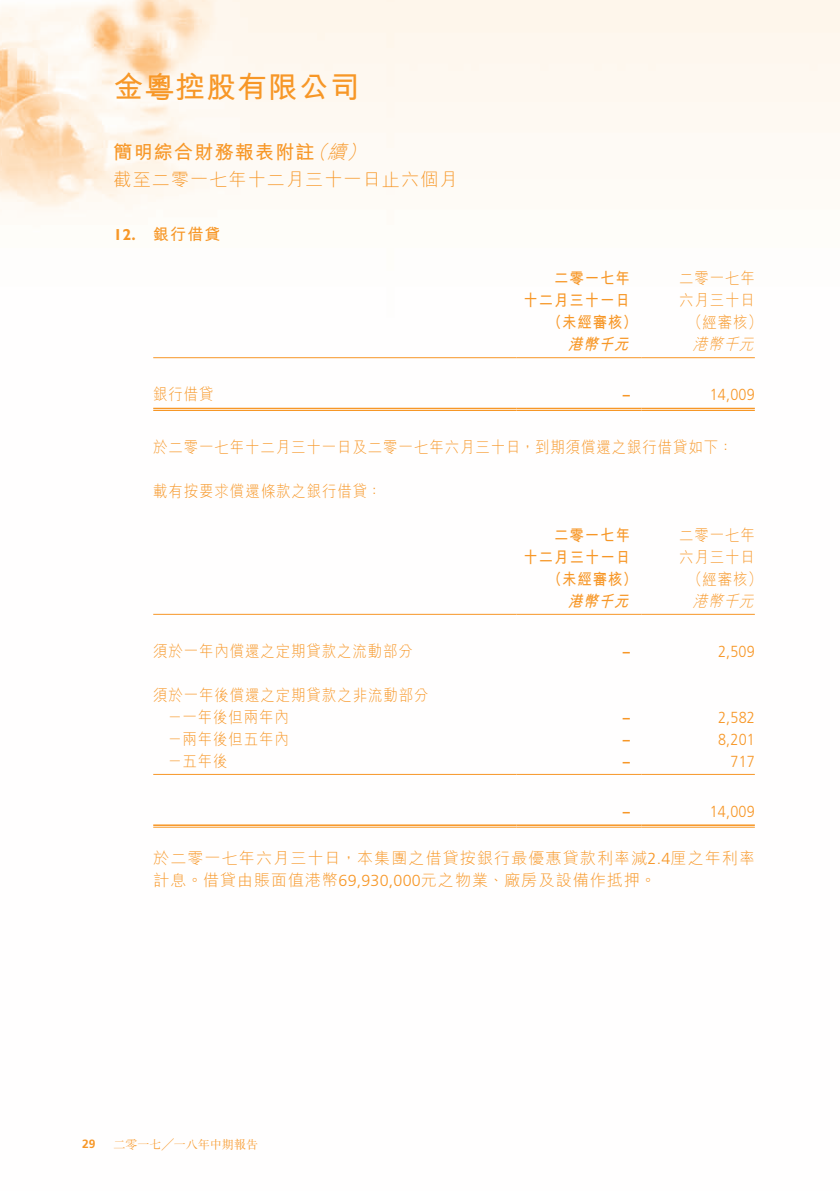
<style>
.page{position:relative;width:840px;height:1191px;background:#fff}
.page>*{position:absolute;margin:0;border:0;box-sizing:border-box;transform-origin:0 0}
.t1{font:700 30px "M Hei HK";letter-spacing:.03em;color:#f79727}
.t2{font:700 19px "M Hei HK";letter-spacing:.065em;color:#f79727}
.t3{font:italic 300 19px "M Hei HK";color:#f79727}
.t4{font:300 18px "M Hei HK";letter-spacing:.065em;color:#f79727}
.t5{font:300 16px/22px "M Hei HK";letter-spacing:.065em;color:#f79727;text-align:center;scale:.9 1}
.t6{font:300 16px/22px "M Hei HK";letter-spacing:.065em;color:#f79727}
.t7{font:700 16px/22px "M Hei HK";letter-spacing:.065em;color:#f79727;text-align:right;scale:.9 1}
.t8{font:300 16px "Frutiger LT Std";letter-spacing:.015em;color:#f79727;scale:.9 1}
.t9{font:italic 300 16px "M Hei HK";color:#f79727;scale:.9 1}
.t10{font:italic 700 16px "M Hei HK";color:#f79727;scale:.9 1}
.t11{font:700 16px "Frutiger LT Std";color:#f79727;scale:.9 1}
.t12{font:700 16px "M Hei HK";letter-spacing:.065em;color:#f79727}
.t13{font:700 16px "Gill Sans Std";color:#f79727}
.t14{font:300 12px "M Sung HK";letter-spacing:.005em;color:#f79727}
.t15{font:700 12px "Frutiger LT Std";color:#f79727}
.s1{font-family:"Frutiger LT Std"}
</style>
<div class="page">
<img style="left:0;top:0;width:839px;height:828px">
<hr style="left:153px;top:357px;width:363px;height:1px;background:#f79727">
<hr style="left:516px;top:357px;width:125px;height:1px;background:#f79727">
<hr style="left:641px;top:357px;width:113px;height:1px;background:#f79727">
<hr style="left:153px;top:408px;width:363px;height:1px;background:#f79727">
<hr style="left:153px;top:410px;width:363px;height:1px;background:#f79727">
<hr style="left:516px;top:408px;width:125px;height:1px;background:#f79727">
<hr style="left:516px;top:410px;width:125px;height:1px;background:#f79727">
<hr style="left:641px;top:408px;width:113px;height:1px;background:#f79727">
<hr style="left:641px;top:410px;width:113px;height:1px;background:#f79727">
<hr style="left:153px;top:614px;width:363px;height:1px;background:#f79727">
<hr style="left:516px;top:614px;width:125px;height:1px;background:#f79727">
<hr style="left:641px;top:614px;width:113px;height:1px;background:#f79727">
<hr style="left:153px;top:774px;width:363px;height:1px;background:#f79727">
<hr style="left:516px;top:774px;width:125px;height:1px;background:#f79727">
<hr style="left:641px;top:774px;width:113px;height:1px;background:#f79727">
<hr style="left:153px;top:824px;width:363px;height:2px;background:#f79727">
<hr style="left:153px;top:827px;width:363px;height:1px;background:#f79727">
<hr style="left:516px;top:824px;width:125px;height:2px;background:#f79727">
<hr style="left:516px;top:827px;width:125px;height:1px;background:#f79727">
<hr style="left:641px;top:824px;width:113px;height:2px;background:#f79727">
<hr style="left:641px;top:827px;width:113px;height:1px;background:#f79727">
<h1 class="t1" style="left:113px;top:66px;width:247px">金粵控股有限公司</h1>
<p class="t2" style="left:113px;top:138px;width:202px">簡明綜合財務報表附註</p>
<p class="t4" style="left:113px;top:167px;width:345px">截至二零一七年十二月三十一日止六個月</p>
<p class="t12" style="left:153px;top:223px;width:69px">銀行借貸</p>
<p class="t3" style="left:327px;top:138px;width:27px">續</p>
<p class="t3" style="left:307px;top:138px;width:27px">（</p>
<p class="t3" style="left:346px;top:138px;width:27px">(</p>
<p class="t13" style="left:113px;top:225px;width:24px">12.</p>
<p class="t7" style="left:523px;top:266px;width:120px">二零一七年<br>十二月三十一日</p>
<p class="t5" style="left:678px;top:267px;width:94px">二零一七年六月三十日（經審核(</p>
<p class="t7" style="left:547px;top:310px;width:101px">（未經審核）</p>
<p class="t10" style="left:567px;top:333px;width:75px">港幣千元</p>
<p class="t9" style="left:692px;top:333px;width:75px">港幣千元</p>
<p class="t5" style="left:153px;top:383px;width:69px">銀行借貸</p>
<p class="t5" style="left:153px;top:435px;width:645px">於二零一七年十二月三十一日及二零一七年六月三十日，到期須償還之銀行借貸如下：</p>
<p class="t5" style="left:153px;top:479px;width:255px">載有按要求償還條款之銀行借貸：</p>
<p class="t7" style="left:523px;top:522px;width:120px">二零一七年<br>十二月三十一日</p>
<p class="t5" style="left:678px;top:523px;width:94px">二零一七年六月三十日（經審核(</p>
<p class="t8" style="left:709px;top:385px;width:52px">14,009</p>
<p class="t11" style="left:622px;top:385px;width:9px">–</p>
<p class="t7" style="left:547px;top:566px;width:101px">（未經審核）</p>
<p class="t10" style="left:567px;top:589px;width:75px">港幣千元</p>
<p class="t9" style="left:692px;top:589px;width:75px">港幣千元</p>
<p class="t5" style="left:153px;top:639px;width:290px">須於一年內償還之定期貸款之流動部分</p>
<p class="t5" style="left:153px;top:683px;width:307px">須於一年後償還之定期貸款之非流動部分</p>
<p class="t11" style="left:622px;top:642px;width:9px">–</p>
<p class="t8" style="left:717px;top:642px;width:42px">2,509</p>
<p class="t5" style="left:168px;top:705px;width:136px">－一年後但兩年內</p>
<p class="t11" style="left:622px;top:708px;width:9px">–</p>
<p class="t8" style="left:717px;top:708px;width:42px">2,582</p>
<p class="t5" style="left:168px;top:727px;width:136px">－兩年後但五年內</p>
<p class="t11" style="left:622px;top:730px;width:9px">–</p>
<p class="t8" style="left:717px;top:730px;width:42px">8,201</p>
<p class="t5" style="left:168px;top:749px;width:68px">－五年後</p>
<p class="t11" style="left:622px;top:752px;width:9px">–</p>
<p class="t8" style="left:730px;top:752px;width:29px">717</p>
<p class="t8" style="left:709px;top:802px;width:52px">14,009</p>
<p class="t11" style="left:622px;top:802px;width:9px">–</p>
<p class="t6" style="left:153px;top:846px;width:603px">於二零一七年六月三十日，本集團之借貸按銀行最優惠貸款利率減<span class="s1">2.4</span>厘之年利率計息。借貸由賬面值港幣<span class="s1">69,930,000</span>元之物業、廠房及設備作抵押。</p>
<p class="t15" style="left:82px;top:1136px;width:15px">29</p>
<p class="t14" style="left:113px;top:1135px;width:146px">二零一七╱一八年中期報告</p>
</div>
